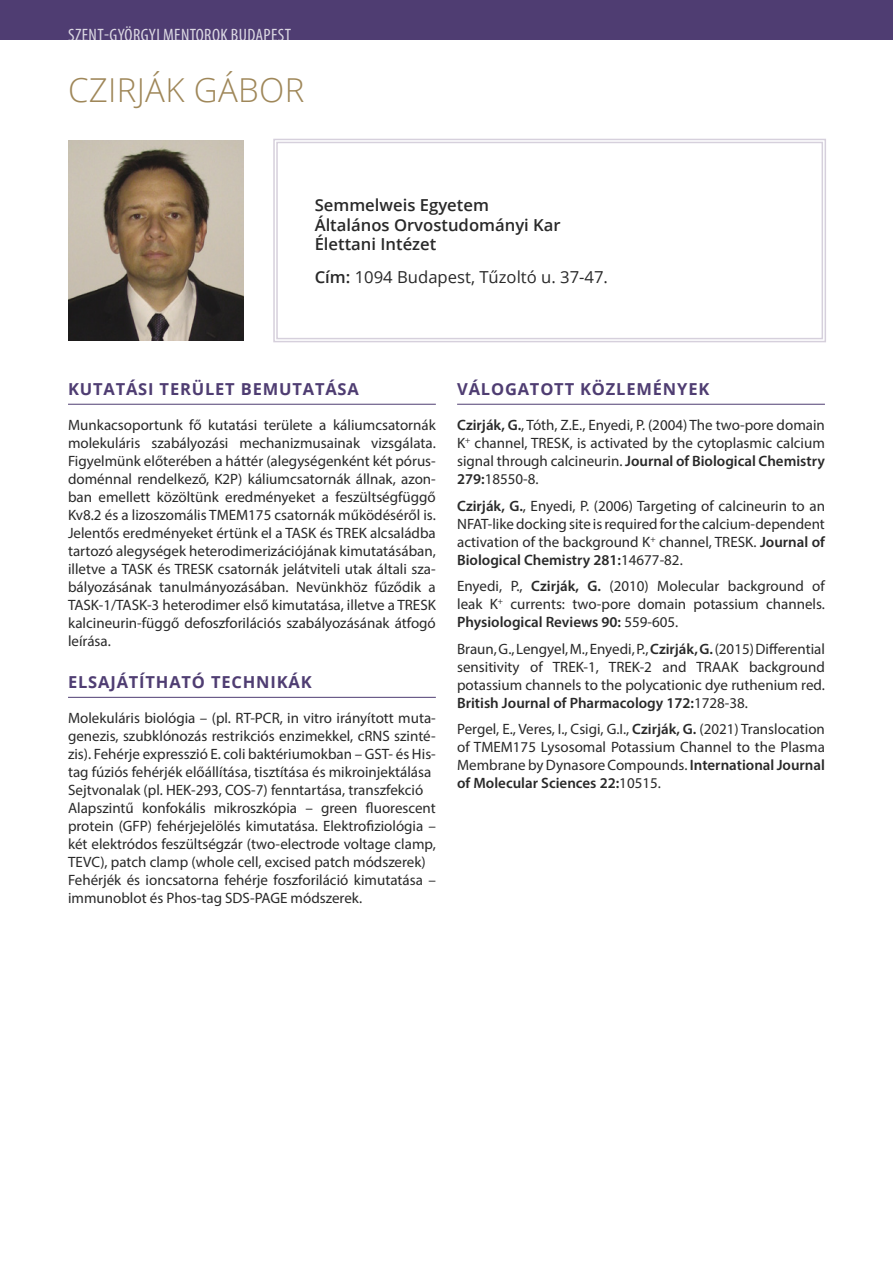
<style>
.page{position:relative;width:893px;height:1263px;background:#fff}
.page>*{position:absolute;margin:0;border:0;box-sizing:border-box;transform-origin:0 0}
.Név_M{font:300 33px "Open Sans";letter-spacing:.01em;color:#9f8759}
.t1{font:condensed 18px "Myriad Pro";letter-spacing:.02em;color:#fff}
.alcím1_M{font:700 16.5px "Open Sans";letter-spacing:.05em;color:#4f3d72}
.Affiliáció1_M{font:600 16.5px/19.8px "Open Sans";color:#292929}
.Affiliáció2_M{font:16.5px "Open Sans";color:#292929}
.body1_M{font:15px/18px "Myriad Pro";color:#292929;text-align:justify}
.Közlemények_M{font:15px/18px "Myriad Pro";color:#292929;text-align:justify}
.s1{font-weight:600}
</style>
<div class="page">
<div style="left:0;top:0;width:893px;height:40px;background:#4f3d72"></div>
<svg style="left:273px;top:138px;width:553px;height:205px"></svg>
<div style="left:276px;top:142px;width:547px;height:197px;border:1px solid #d6d0dc"></div>
<hr style="left:68px;top:404px;width:368px;height:1px;background:#4f3d72">
<hr style="left:68px;top:697px;width:368px;height:1px;background:#4f3d72">
<hr style="left:457px;top:404px;width:368px;height:1px;background:#4f3d72">
<img style="left:68px;top:141px;width:176px;height:199px">
<p class="t1" style="left:68px;top:24px;width:224px">SZENT-GYÖRGYI MENTOROK BUDAPEST</p>
<p class="Név_M" style="left:68px;top:67px;width:238px">CZIRJÁK GÁBOR</p>
<p class="Affiliáció1_M" style="left:315px;top:195px;width:248px">Semmelweis Egyetem<br>Általános Orvostudományi Kar<br>Élettani Intézet</p>
<p class="Affiliáció2_M" style="left:315px;top:266px;width:295px"><span class="s1">Cím:</span> 1094 Budapest, Tűzoltó u. 37-47.</p>
<p class="alcím1_M" style="left:68px;top:378px;width:292px">KUTATÁSI TERÜLET BEMUTATÁSA</p>
<p class="body1_M" style="left:68px;top:416px;width:369px">Munkacsoportunk fő kutatási területe a káliumcsatornák molekuláris szabályozási mechanizmusainak vizsgálata.<br>Figyelmünk előterében a háttér (alegységenként két pórus&shy;doménnal rendelkező, K2P) káliumcsatornák állnak, azon&shy;ban emellett közöltünk eredményeket a feszültségfüggő Kv8.2 és a lizoszomális TMEM175 csatornák működéséről is.<br>Jelentős eredményeket értünk el a TASK és TREK alcsaládba tartozó alegységek heterodimerizációjának kimutatásában, illetve a TASK és TRESK csatornák jelátviteli utak általi sza&shy;bályozásának tanulmányozásában. Nevünkhöz fűződik a TASK-1/TASK-3 heterodimer első kimutatása, illetve a TRESK kalcineurin-függő defoszforilációs szabályozásának átfogó leírása.</p>
<p class="alcím1_M" style="left:68px;top:671px;width:245px">ELSAJÁTÍTHATÓ TECHNIKÁK</p>
<p class="body1_M" style="left:68px;top:709px;width:369px">Molekuláris biológia – (pl. RT-PCR, in vitro irányított muta&shy;genezis, szubklónozás restrikciós enzimekkel, cRNS szinté&shy;zis). Fehérje expresszió E. coli baktériumokban – GST- és His&shy;tag fúziós fehérjék előállítása, tisztítása és mikroinjektálása</p>
<p class="body1_M" style="left:68px;top:781px;width:357px">Sejtvonalak (pl. HEK-293, COS-7) fenntartása, transzfekció</p>
<p class="body1_M" style="left:68px;top:799px;width:369px">Alapszintű konfokális mikroszkópia – green fluorescent protein (GFP) fehérjejelölés kimutatása. Elektrofiziológia – két elektródos feszültségzár (two-electrode voltage clamp, TEVC), patch clamp (whole cell, excised patch módszerek)</p>
<p class="body1_M" style="left:68px;top:871px;width:369px">Fehérjék és ioncsatorna fehérje foszforiláció kimutatása – immunoblot és Phos-tag SDS-PAGE módszerek.</p>
<p class="alcím1_M" style="left:457px;top:378px;width:254px">VÁLOGATOTT KÖZLEMÉNYEK</p>
<p class="Közlemények_M" style="left:457px;top:416px;width:369px"><span class="s1">Czirják, G.</span>, Tóth, Z.E., Enyedi, P. (2004) The two-pore domain K<sup>+</sup> channel, TRESK, is activated by the cytoplasmic calcium signal through calcineurin. <span class="s1">Journal of Biological Chemistry 279:</span>18550-8.</p>
<p class="Közlemények_M" style="left:457px;top:497px;width:369px"><span class="s1">Czirják, G.</span>, Enyedi, P. (2006) Targeting of calcineurin to an NFAT-like docking site is required for the calcium-dependent activation of the background K<sup>+</sup> channel, TRESK. <span class="s1">Journal of Biological Chemistry 281:</span>14677-82.</p>
<p class="Közlemények_M" style="left:457px;top:577px;width:369px">Enyedi, P., <span class="s1">Czirják, G.</span> (2010) Molecular background of leak K<sup>+</sup> currents: two-pore domain potassium channels.<br><span class="s1">Physiological Reviews 90:</span> 559-605.</p>
<p class="Közlemények_M" style="left:457px;top:640px;width:369px">Braun, G., Lengyel, M., Enyedi, P., <span class="s1">Czirják, G.</span> (2015) Differential sensitivity of TREK-1, TREK-2 and TRAAK background potassium channels to the polycationic dye ruthenium red.<br><span class="s1">British Journal of Pharmacology 172:</span>1728-38.</p>
<p class="Közlemények_M" style="left:457px;top:720px;width:369px">Pergel, E., Veres, I., Csigi, G.I., <span class="s1">Czirják, G.</span> (2021) Translocation of TMEM175 Lysosomal Potassium Channel to the Plasma Membrane by Dynasore Compounds. <span class="s1">International Journal of Molecular Sciences 22:</span>10515.</p>
</div>
